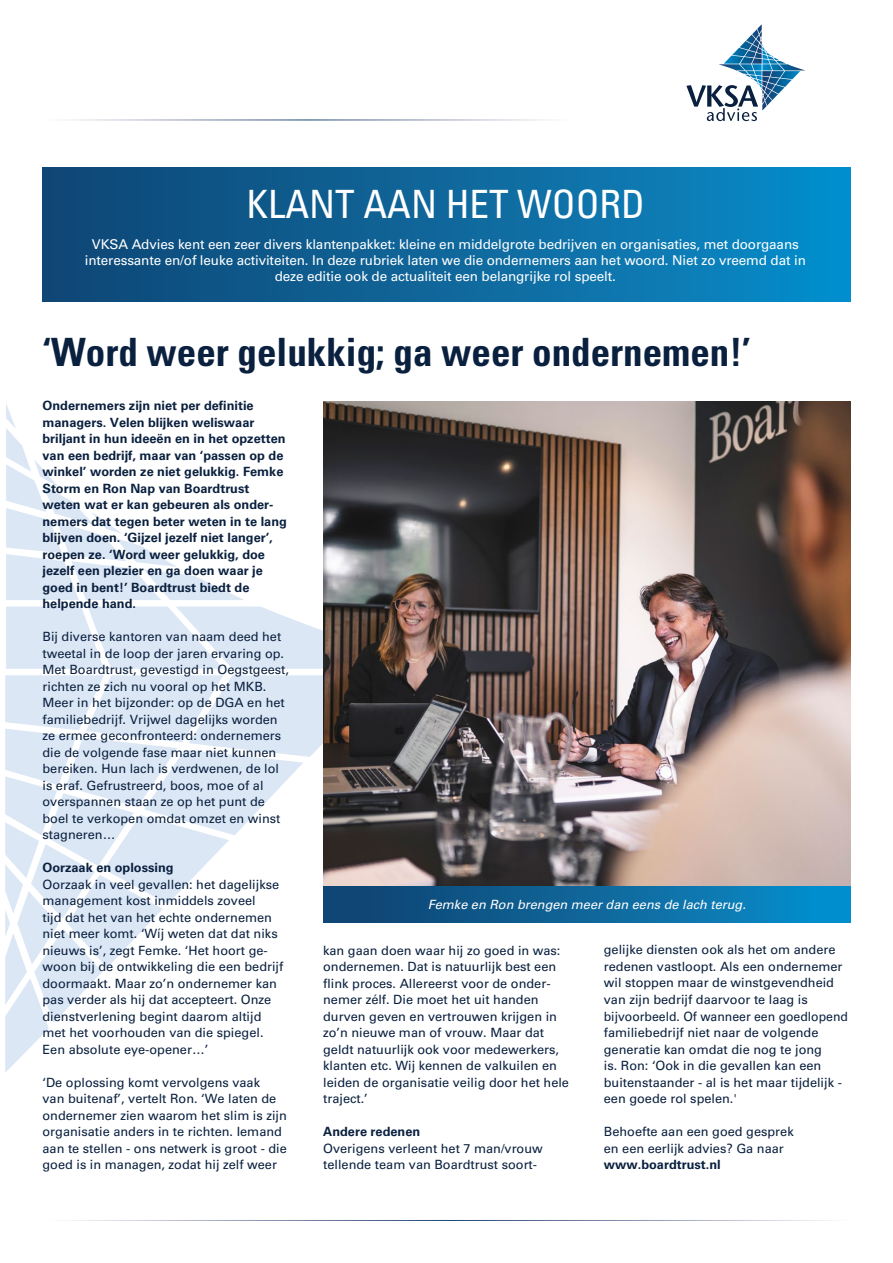
<style>
.page{position:relative;width:893px;height:1263px;background:#fff}
.page>*{position:absolute;margin:0;border:0;box-sizing:border-box;transform-origin:0 0}
.t1{font:700 condensed 39px "Univers LT Std";color:#0a203f}
.t2{font:condensed 39px "Univers LT Std";color:#fff}
.t3{font:13.5px/16.2px "Univers LT Std";letter-spacing:-.01em;color:#fff;text-align:center}
.t4{font:12.75px/16.5px "Univers LT Std";color:#0a203f}
.t5{font:700 12.75px/16.5px "Univers LT Std";color:#0a203f}
.t6{font:italic 12.75px "Univers LT Std";color:#fff}
</style>
<div class="page">
<svg style="left:5px;top:404px;width:436px;height:669px"></svg>
<svg style="left:686px;top:24px;width:119px;height:97px"></svg>
<img style="left:323px;top:402px;width:527px;height:484px">
<div style="left:323px;top:886px;width:527px;height:36px;background:linear-gradient(to right,#123f6c,#0790cd)"></div>
<div style="left:43px;top:168px;width:807px;height:134px;background:linear-gradient(to right,#114472,#098cc9)"></div>
<h1 class="t2" style="left:246px;top:179px;width:400px">KLANT AAN HET WOORD</h1>
<p class="t3" style="left:85px;top:236px;width:723px">VKSA Advies kent een zeer divers klantenpakket: kleine en middelgrote bedrijven en organisaties, met doorgaans interessante en/of leuke activiteiten. In deze rubriek laten we die ondernemers aan het woord. Niet zo vreemd dat in deze editie ook de actualiteit een belangrijke rol speelt.</p>
<h1 class="t1" style="left:43px;top:328px;width:710px">‘Word weer gelukkig; ga weer ondernemen!’</h1>
<p class="t5" style="left:43px;top:397px;width:246px">Ondernemers zijn niet per definitie managers. Velen blijken weliswaar briljant in hun ideeën en in het opzetten van een bedrijf, maar van ‘passen op de winkel’ worden ze niet gelukkig. Femke Storm en Ron Nap van Boardtrust weten wat er kan gebeuren als onder&shy;nemers dat tegen beter weten in te lang blijven doen. ‘Gijzel jezelf niet langer’, roepen ze. ‘Word weer gelukkig, doe jezelf een plezier en ga doen waar je goed in bent!’ Boardtrust biedt de helpende hand.</p>
<p class="t4" style="left:43px;top:628px;width:248px">Bij diverse kantoren van naam deed het tweetal in de loop der jaren ervaring op.<br>Met Boardtrust, gevestigd in Oegstgeest, richten ze zich nu vooral op het MKB.<br>Meer in het bijzonder: op de DGA en het familiebedrijf. Vrijwel dagelijks worden ze ermee geconfronteerd: ondernemers die de volgende fase maar niet kunnen bereiken. Hun lach is verdwenen, de lol is eraf. Gefrustreerd, boos, moe of al overspannen staan ze op het punt de boel te verkopen omdat omzet en winst stagneren…</p>
<p class="t5" style="left:43px;top:859px;width:133px">Oorzaak en oplossing</p>
<p class="t4" style="left:43px;top:876px;width:242px">Oorzaak in veel gevallen: het dagelijkse management kost inmiddels zoveel<br>tijd dat het van het echte ondernemen niet meer komt. ‘Wíj weten dat dat niks nieuws is’, zegt Femke. ‘Het hoort ge&shy;woon bij de ontwikkeling die een bedrijf doormaakt. Maar zo’n ondernemer kan pas verder als hij dat accepteert. Onze dienstverlening begint daarom altijd met het voorhouden van die spiegel.<br>Een absolute eye-opener…’</p>
<p class="t4" style="left:43px;top:1074px;width:246px">‘De oplossing komt vervolgens vaak<br>van buitenaf’, vertelt Ron. ‘We laten de ondernemer zien waarom het slim is zijn organisatie anders in te richten. Iemand aan te stellen - ons netwerk is groot - die goed is in managen, zodat hij zelf weer</p>
<p class="t6" style="left:428px;top:897px;width:320px">Femke en Ron brengen meer dan eens de lach terug.</p>
<p class="t4" style="left:604px;top:942px;width:246px">gelijke diensten ook als het om andere redenen vastloopt. Als een ondernemer wil stoppen maar de winstgevendheid van zijn bedrijf daarvoor te laag is bijvoorbeeld. Of wanneer een goedlopend familiebedrijf niet naar de volgende generatie kan omdat die nog te jong<br>is. Ron: ‘Ook in die gevallen kan een buitenstaander - al is het maar tijdelijk - een goede rol spelen.'</p>
<p class="t4" style="left:604px;top:1123px;width:191px">Behoefte aan een goed gesprek en een eerlijk advies? Ga naar</p>
<p class="t5" style="left:604px;top:1156px;width:118px">www.boardtrust.nl</p>
<p class="t4" style="left:323px;top:942px;width:247px">kan gaan doen waar hij zo goed in was: ondernemen. Dat is natuurlijk best een flink proces. Allereerst voor de onder&shy;nemer zélf. Die moet het uit handen durven geven en vertrouwen krijgen in zo’n nieuwe man of vrouw. Maar dat geldt natuurlijk ook voor medewerkers, klanten etc. Wij kennen de valkuilen en leiden de organisatie veilig door het hele traject.’</p>
<p class="t5" style="left:323px;top:1123px;width:99px">Andere redenen</p>
<p class="t4" style="left:323px;top:1140px;width:221px">Overigens verleent het 7 man/vrouw tellende team van Boardtrust soort-</p>
</div>
